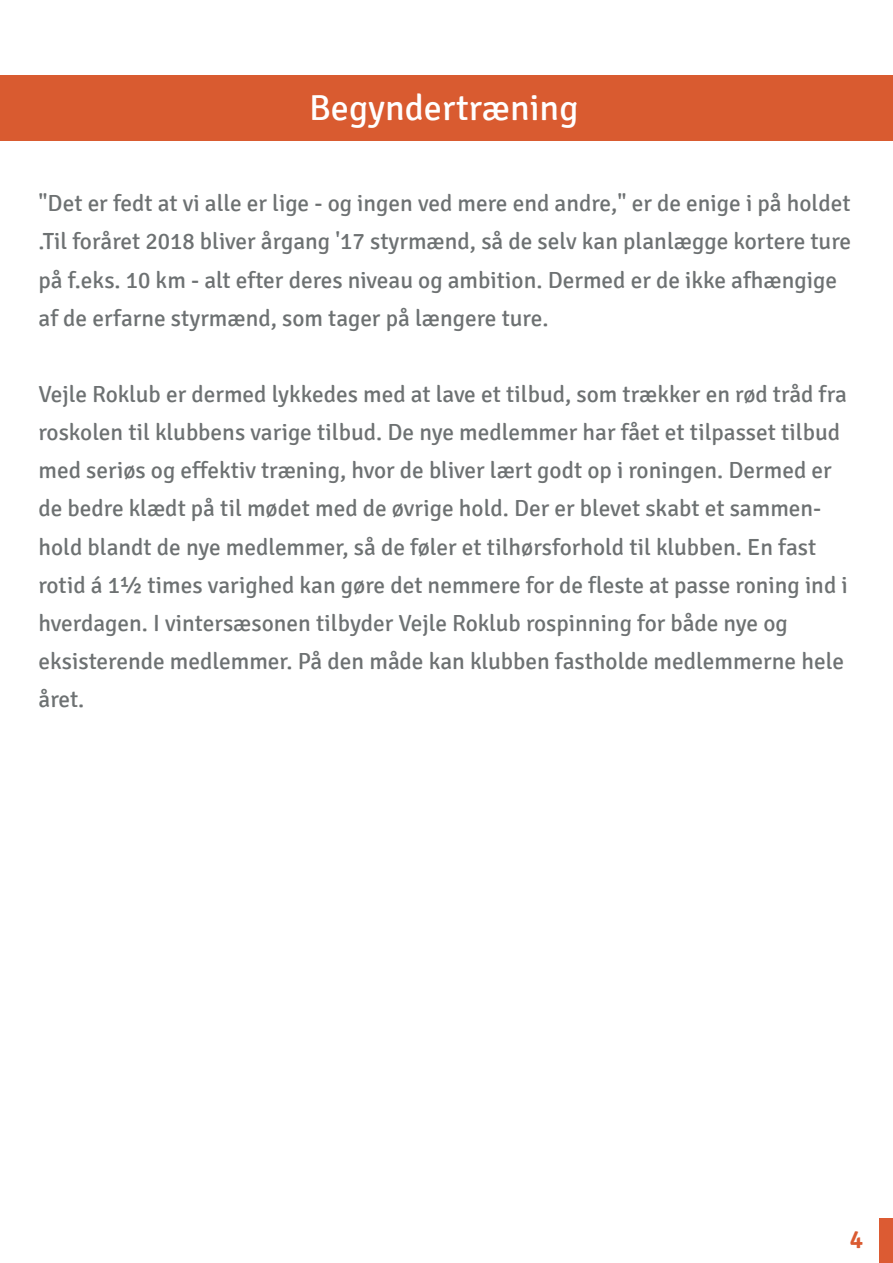
<style>
.page{position:relative;width:893px;height:1263px;background:#fff}
.page>*{position:absolute;margin:0;border:0;box-sizing:border-box;transform-origin:0 0}
.t1{font:36.15px "Signika";color:#fff}
.t2{font:600 25.35px "Signika";color:#da5b31}
.t3{font:23.25px/38.1px "Signika";color:#6d7172}
</style>
<div class="page">
<div style="left:0;top:75px;width:893px;height:66px;background:#d95b30"></div>
<div style="left:880px;top:1218px;width:13px;height:45px;background:#dc5b33"></div>
<h1 class="t1" style="left:309px;top:87px;width:271px">Begyndertræning</h1>
<p class="t3" style="left:39px;top:185px;width:814px">"Det er fedt at vi alle er lige - og ingen ved mere end andre," er de enige i på holdet .Til foråret 2018 bliver årgang '17 styrmænd, så de selv kan planlægge kortere ture på f.eks. 10 km - alt efter deres niveau og ambition. Dermed er de ikke afhængige af de erfarne styrmænd, som tager på længere ture.</p>
<p class="t3" style="left:39px;top:375px;width:811px">Vejle Roklub er dermed lykkedes med at lave et tilbud, som trækker en rød tråd fra roskolen til klubbens varige tilbud. De nye medlemmer har fået et tilpasset tilbud med seriøs og effektiv træning, hvor de bliver lært godt op i roningen. Dermed er de bedre klædt på til mødet med de øvrige hold. Der er blevet skabt et sammen&shy;hold blandt de nye medlemmer, så de føler et tilhørsforhold til klubben. En fast rotid á 1½ times varighed kan gøre det nemmere for de fleste at passe roning ind i hverdagen. I vintersæsonen tilbyder Vejle Roklub rospinning for både nye og eksisterende medlemmer. På den måde kan klubben fastholde medlemmerne hele året.</p>
<p class="t2" style="left:850px;top:1225px;width:15px">4</p>
</div>
